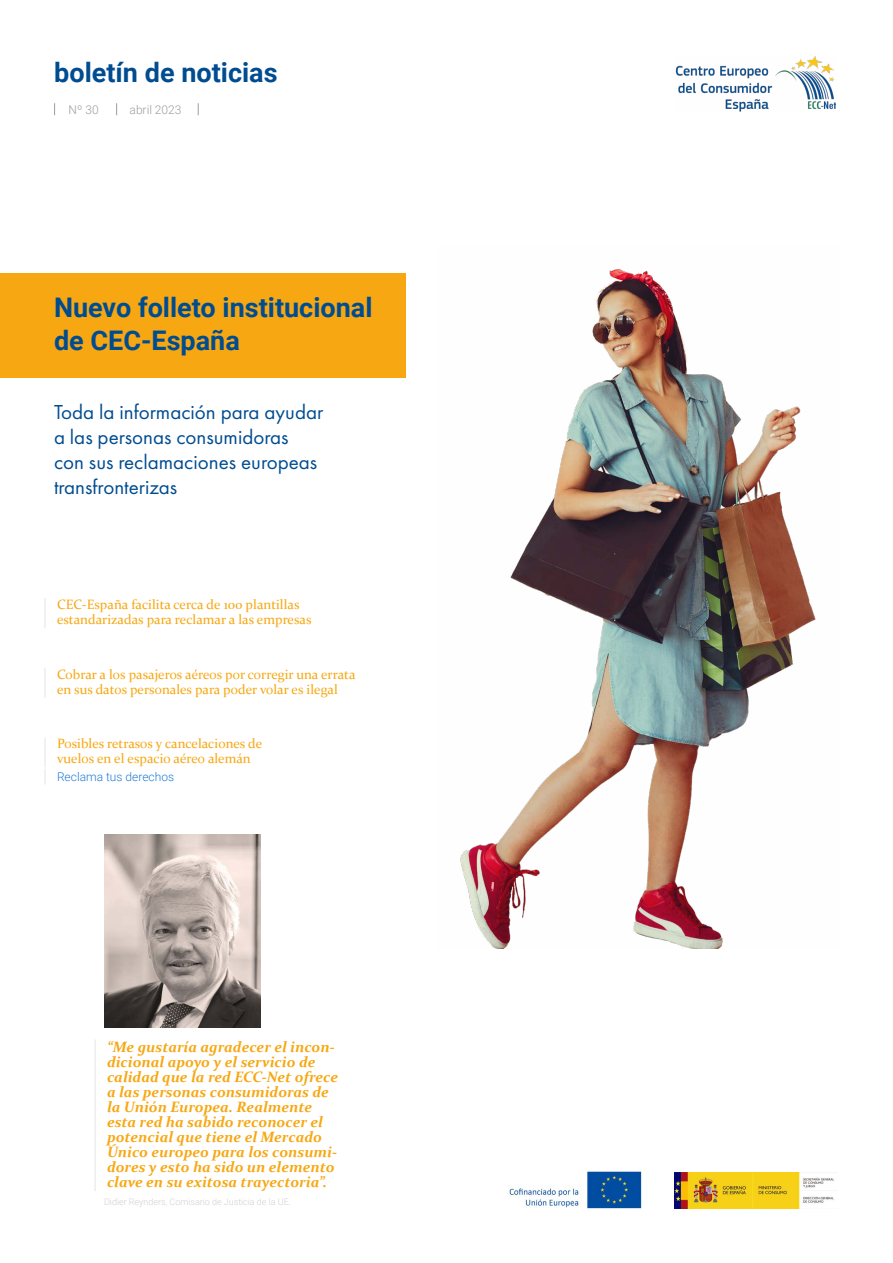
<style>
.page{position:relative;width:893px;height:1263px;background:#fff}
.page>*{position:absolute;margin:0;border:0;box-sizing:border-box;transform-origin:0 0}
.t1{font:700 27px/33px "Roboto";color:#004c91}
.t2{font:21px/25.2px "Futura PT";color:#004c91}
.t3{font:italic 700 15px/15px "Constantia";color:#f7a711}
.t4{font:13.5px/15px "Constantia";color:#f7a711}
.t5{font:300 12px "Roboto";color:#207cd9}
.t6{font:300 12px "Roboto";color:#9d9d9d}
.t7{font:300 9px "Roboto";color:#d0d0d0}
</style>
<div class="page">
<img style="left:676px;top:56px;width:159px;height:56px">
<img style="left:675px;top:1172px;width:159px;height:36px">
<img style="left:509px;top:1171px;width:133px;height:38px">
<svg style="left:54px;top:103px;width:1px;height:12px"></svg>
<svg style="left:116px;top:103px;width:1px;height:12px"></svg>
<svg style="left:198px;top:103px;width:1px;height:12px"></svg>
<div style="left:0;top:273px;width:406px;height:104px;background:#f7a711"></div>
<img style="left:460px;top:269px;width:356px;height:680px">
<hr style="left:44px;top:599px;width:2px;height:28px;background:#ededed">
<hr style="left:44px;top:668px;width:2px;height:29px;background:#ededed">
<hr style="left:44px;top:738px;width:2px;height:29px;background:#ededed">
<svg style="left:44px;top:769px;width:2px;height:15px"></svg>
<hr style="left:94px;top:1040px;width:2px;height:150px;background:#ededed">
<img style="left:104px;top:834px;width:156px;height:193px">
<h1 class="t1" style="left:54px;top:55px;width:225px">boletín de noticias</h1>
<p class="t6" style="left:69px;top:101px;width:32px">Nº 30</p>
<p class="t6" style="left:130px;top:101px;width:53px">abril 2023</p>
<h1 class="t1" style="left:54px;top:290px;width:320px">Nuevo folleto institucional de CEC-España</h1>
<h2 class="t2" style="left:54px;top:399px;width:271px">Toda la información para ayudar a las personas consumidoras con sus reclamaciones europeas transfronterizas</h2>
<p class="t4" style="left:57px;top:596px;width:256px">CEC-España facilita cerca de 100 plantillas estandarizadas para reclamar a las empresas</p>
<p class="t4" style="left:57px;top:666px;width:300px">Cobrar a los pasajeros aéreos por corregir una errata en sus datos personales para poder volar es ilegal</p>
<p class="t4" style="left:57px;top:735px;width:207px">Posibles retrasos y cancelaciones de vuelos en el espacio aéreo alemán</p>
<p class="t5" style="left:57px;top:769px;width:119px">Reclama tus derechos</p>
<p class="t3" style="left:107px;top:1038px;width:233px">“Me gustaría agradecer el incon&shy;dicional apoyo y el servicio de calidad que la red ECC-Net ofrece a las personas consumidoras de la Unión Europea. Realmente esta red ha sabido reconocer el potencial que tiene el Mercado<br>Único europeo para los consumi&shy;dores y esto ha sido un elemento clave en su exitosa trayectoria”.</p>
<p class="t7" style="left:104px;top:1195px;width:188px">Didier Reynders, Comisario de Justicia de la UE.</p>
</div>
